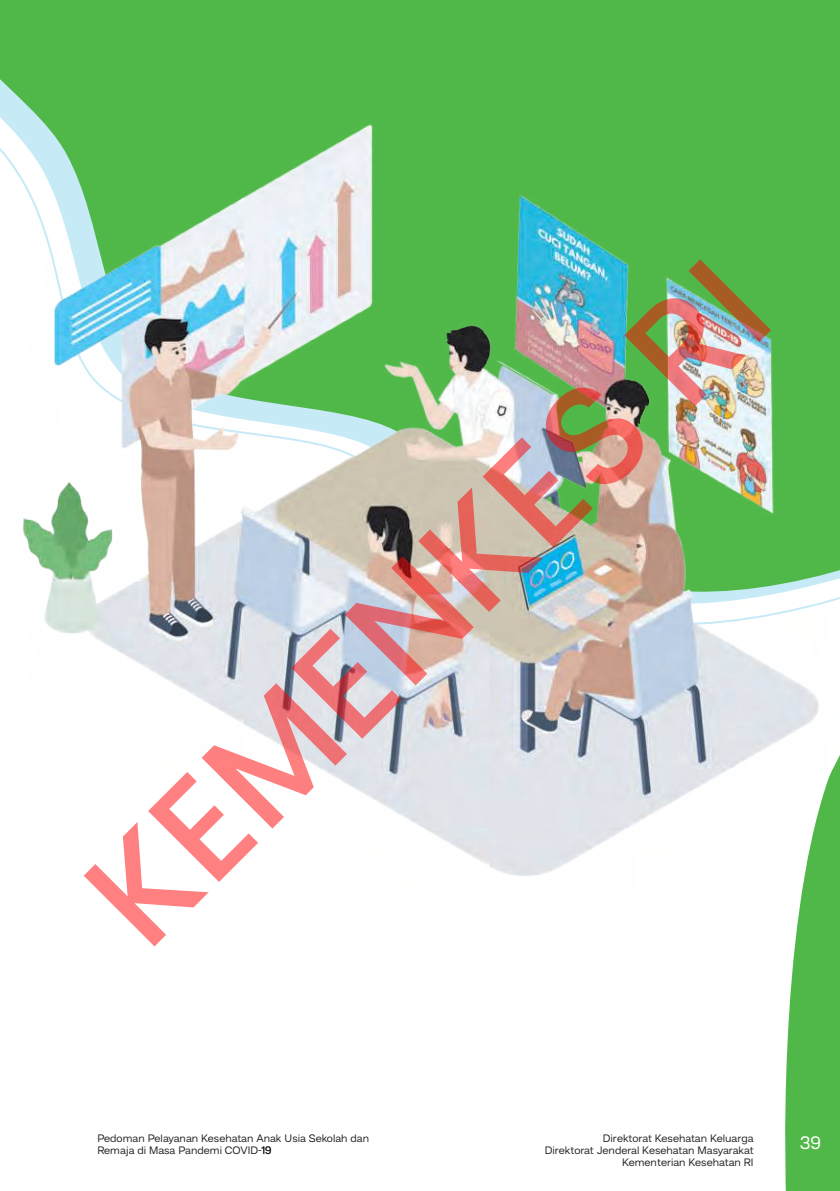
<style>
.page{position:relative;width:840px;height:1191px;background:#fff}
.page>*{position:absolute;margin:0;border:0;box-sizing:border-box;transform-origin:0 0}
.t1{font:500 144px "Poppins";color:rgb(255 0 0/.5)}
.t2{font:18.6px "Hando Trial";color:#fff}
.t3{font:11.2px/12px "Hando Trial";color:#231f20}
</style>
<div class="page">
<div style="left:0;top:0;width:840px;height:90px;background:#50b848"></div>
<img style="left:0;top:90px;width:840px;height:786px">
<svg style="left:775px;top:732px;width:65px;height:459px"></svg>
<h1 class="t1" style="left:52px;top:859px;width:894px;rotate:-45deg">KEMENKES RI</h1>
<p class="t3" style="left:97px;top:1131px;width:273px">Pedoman Pelayanan Kesehatan Anak Usia Sekolah dan<br>R me Mi da j a Pasa medna Ci O V D I 9 1 -</p>
<p class="t3" style="left:544px;top:1131px;width:210px;text-align:right">Direktorat Kesehatan Keluarga<br>Direktorat Jenderal Kesehatan Masyarakat<br>Kementerian Kesehatan RI</p>
<h2 class="t2" style="left:799px;top:1131px;width:23px">39</h2>
</div>
